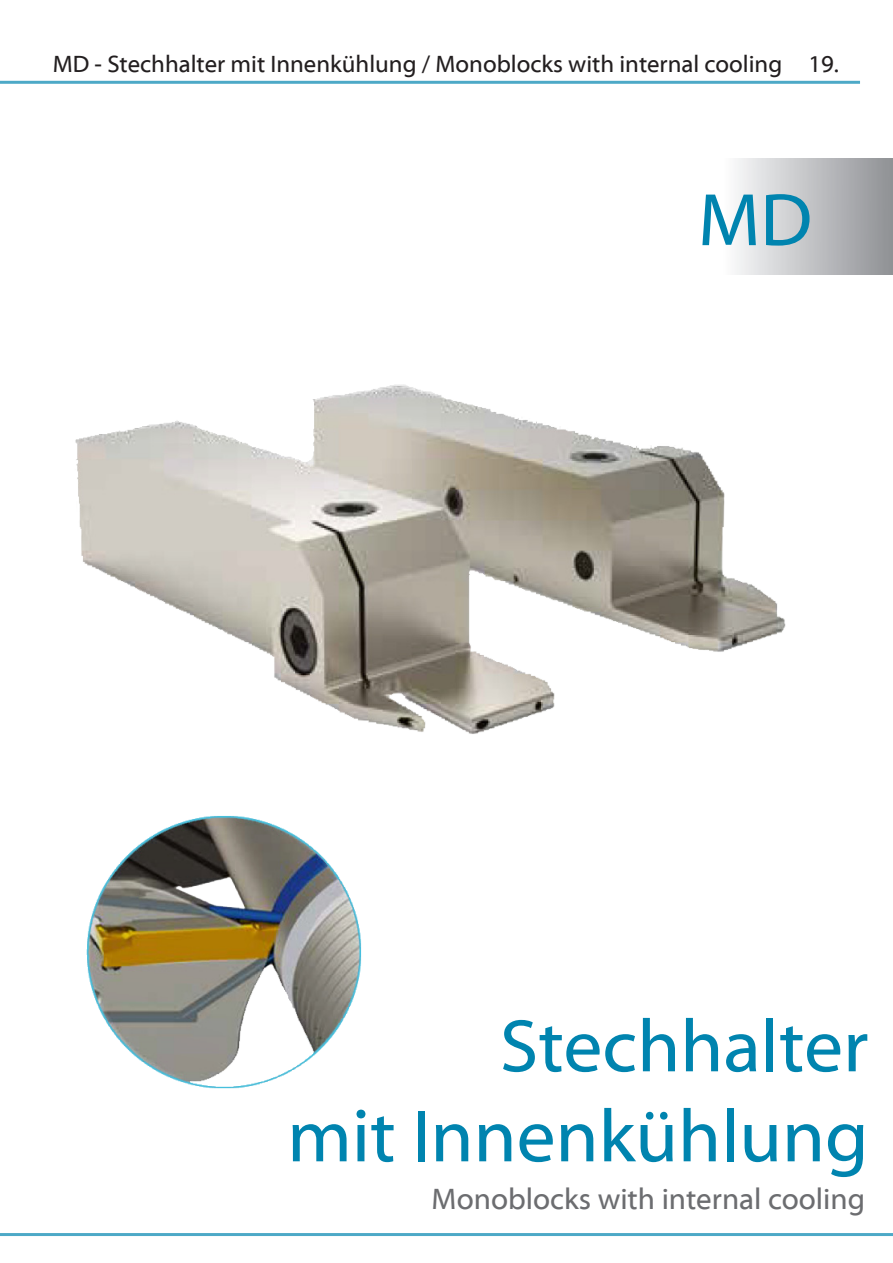
<style>
.page{position:relative;width:893px;height:1263px;background:#fff}
.page>*{position:absolute;margin:0;border:0;box-sizing:border-box;transform-origin:0 0}
.t1{font:75px "Myriad Web Pro";color:#0084af}
.t2{font:30px "Myriad Web Pro";color:#6c6d70}
.t3{font:24px "Myriad Web Pro";color:#231f20}
</style>
<div class="page">
<div style="left:704px;top:158px;width:189px;height:117px;background:linear-gradient(to right,#fff,#8f9094)"></div>
<img style="left:75px;top:266px;width:803px;height:468px">
<hr style="left:0;top:81px;width:860px;height:3px;background:#0084af">
<hr style="left:0;top:1233px;width:893px;height:3px;background:#0084af">
<img style="left:86px;top:816px;width:276px;height:273px">
<p class="t3" style="left:53px;top:51px;width:788px">MD - Stechhalter mit Innenkühlung / Monoblocks with internal cooling 19.</p>
<p class="t1" style="left:698px;top:180px;width:116px">MD</p>
<p class="t1" style="left:500px;top:1006px;width:370px">Stechhalter</p>
<p class="t1" style="left:287px;top:1096px;width:583px">mit Innenkühlung</p>
<p class="t2" style="left:432px;top:1183px;width:435px">Monoblocks with internal cooling</p>
</div>
